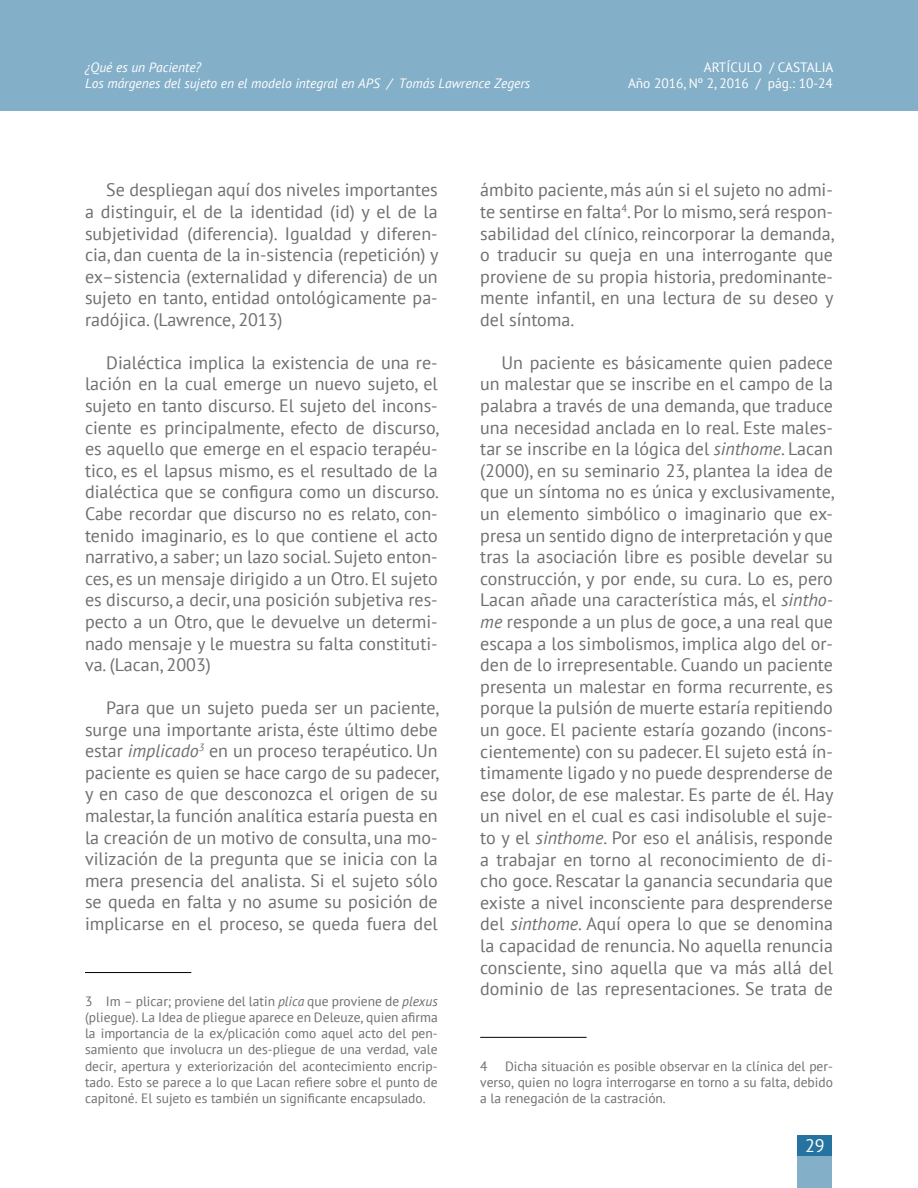
<style>
.page{position:relative;width:918px;height:1188px;background:#fff}
.page>*{position:absolute;margin:0;border:0;box-sizing:border-box;transform-origin:0 0}
.t1{font:18px/21.6px "PT Sans";color:#706f6f;text-align:justify}
.t2{font:18px "PT Sans";color:#fff}
.t3{font:13.5px/16.2px "PT Sans";color:#706f6f;text-align:justify}
.t4{font:italic 13.5px/16.2px "PT Sans";color:#fff}
.t5{font:13.5px/16.2px "PT Sans";color:#fff;text-align:right}
.s1{font-style:italic}
</style>
<div class="page">
<div style="left:0;top:0;width:918px;height:111px;background:#84afc9"></div>
<div style="left:798px;top:1135px;width:34px;height:53px;background:#84afc9"></div>
<div style="left:798px;top:1135px;width:34px;height:21px;background:#2673a0"></div>
<hr style="left:85px;top:972px;width:106px;height:1px;background:#000">
<hr style="left:480px;top:1037px;width:107px;height:1px;background:#000">
<p class="t4" style="left:85px;top:60px;width:447px">¿Qué es un Paciente?<br>Los márgenes del sujeto en el modelo integral en APS / Tomás Lawrence Zegers</p>
<p class="t5" style="left:628px;top:60px;width:207px">ARTÍCULO / CASTALIA<br>Año 2016, Nº 2, 2016 / pág.: 10-24</p>
<p class="t1" style="left:85px;top:180px;width:355px;text-indent:21px">Se despliegan aquí dos niveles importantes a distinguir, el de la identidad (id) y el de la subjetividad (diferencia). Igualdad y diferen&shy;cia, dan cuenta de la in-sistencia (repetición) y ex–sistencia (externalidad y diferencia) de un sujeto en tanto, entidad ontológicamente pa&shy;radójica. (Lawrence, 2013)</p>
<p class="t1" style="left:85px;top:352px;width:356px;text-indent:21px">Dialéctica implica la existencia de una re&shy;lación en la cual emerge un nuevo sujeto, el sujeto en tanto discurso. El sujeto del incons&shy;ciente es principalmente, efecto de discurso, es aquello que emerge en el espacio terapéu&shy;tico, es el lapsus mismo, es el resultado de la dialéctica que se configura como un discurso.<br>Cabe recordar que discurso no es relato, con&shy;tenido imaginario, es lo que contiene el acto narrativo, a saber; un lazo social. Sujeto enton&shy;ces, es un mensaje dirigido a un Otro. El sujeto es discurso, a decir, una posición subjetiva res&shy;pecto a un Otro, que le devuelve un determi&shy;nado mensaje y le muestra su falta constituti&shy;va. (Lacan, 2003)</p>
<p class="t1" style="left:85px;top:698px;width:356px;text-indent:21px">Para que un sujeto pueda ser un paciente, surge una importante arista, éste último debe estar <span class="s1">implicado</span><sup>3</sup> en un proceso terapéutico. Un paciente es quien se hace cargo de su padecer, y en caso de que desconozca el origen de su malestar, la función analítica estaría puesta en la creación de un motivo de consulta, una mo&shy;vilización de la pregunta que se inicia con la mera presencia del analista. Si el sujeto sólo se queda en falta y no asume su posición de implicarse en el proceso, se queda fuera del</p>
<p class="t3" style="left:85px;top:993px;width:354px">3 Im – plicar; proviene del latin <span class="s1">plica</span> que proviene de <span class="s1">plexus </span>(pliegue). La Idea de pliegue aparece en Deleuze, quien afirma la importancia de la ex/plicación como aquel acto del pen&shy;samiento que involucra un des-pliegue de una verdad, vale decir, apertura y exteriorización del acontecimiento encrip&shy;tado. Esto se parece a lo que Lacan refiere sobre el punto de capitoné. El sujeto es también un significante encapsulado.</p>
<p class="t1" style="left:480px;top:180px;width:356px">ámbito paciente, más aún si el sujeto no admi&shy;te sentirse en falta<sup>4</sup>. Por lo mismo, será respon&shy;sabilidad del clínico, reincorporar la demanda, o traducir su queja en una interrogante que proviene de su propia historia, predominante&shy;mente infantil, en una lectura de su deseo y del síntoma.</p>
<p class="t1" style="left:480px;top:352px;width:356px;text-indent:21px">Un paciente es básicamente quien padece un malestar que se inscribe en el campo de la palabra a través de una demanda, que traduce una necesidad anclada en lo real. Este males&shy;tar se inscribe en la lógica del <span class="s1">sinthome</span>. Lacan (2000), en su seminario 23, plantea la idea de que un síntoma no es única y exclusivamente, un elemento simbólico o imaginario que ex&shy;presa un sentido digno de interpretación y que tras la asociación libre es posible develar su construcción, y por ende, su cura. Lo es, pero Lacan añade una característica más, el <span class="s1">sintho&shy;me</span> responde a un plus de goce, a una real que escapa a los simbolismos, implica algo del or&shy;den de lo irrepresentable. Cuando un paciente presenta un malestar en forma recurrente, es porque la pulsión de muerte estaría repitiendo un goce. El paciente estaría gozando (incons&shy;cientemente) con su padecer. El sujeto está ín&shy;timamente ligado y no puede desprenderse de ese dolor, de ese malestar. Es parte de él. Hay un nivel en el cual es casi indisoluble el suje&shy;to y el <span class="s1">sinthome</span>. Por eso el análisis, responde a trabajar en torno al reconocimiento de di&shy;cho goce. Rescatar la ganancia secundaria que existe a nivel inconsciente para desprenderse del <span class="s1">sinthome</span>. Aquí opera lo que se denomina la capacidad de renuncia. No aquella renuncia consciente, sino aquella que va más allá del dominio de las representaciones. Se trata de</p>
<p class="t3" style="left:480px;top:1058px;width:354px;text-indent:25px">Dicha situación es posible observar en la clínica del per&shy;verso, quien no logra interrogarse en torno a su falta, debido a la renegación de la castración.</p>
<p class="t3" style="left:480px;top:1058px;width:9px">4</p>
<p class="t2" style="left:805px;top:1136px;width:21px">29</p>
</div>
